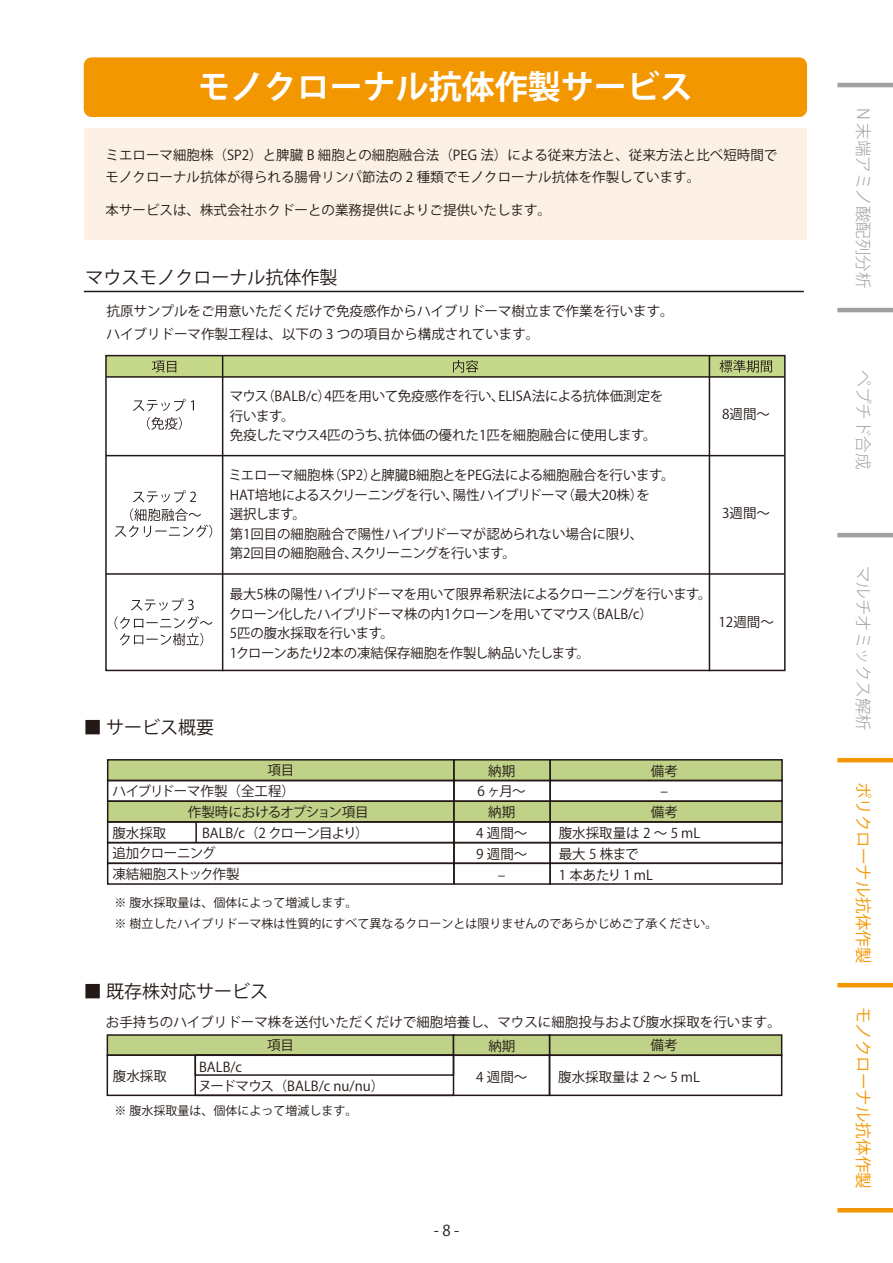
<style>
.page{position:relative;width:893px;height:1263px;background:#fff}
.page>*{position:absolute;margin:0;border:0;box-sizing:border-box;transform-origin:0 0}
.t1{font:700 33px "Koz Go Pr 6 N";color:#fff}
.t2{font:18px "Koz Go Pr 6 N";color:#221815}
.t3{font:300 16.5px "Koz Go Pr 6 N";color:#9fa0a0}
.t4{font:16.5px "Koz Go Pr 6 N";color:#f39700}
.t5{font:15px "Koz Go Pr 6 N";color:#221815}
.t6{font:13.5px/20.9px "Koz Go Pr 6 N";color:#221815}
.t7{font:13.5px/19.5px "Koz Go Pr 6 N";letter-spacing:-.02em;color:#221815}
.t8{font:13.5px "Koz Go Pr 6 N";letter-spacing:-.04em;color:#221815}
.t9{font:13.5px "Koz Go Pr 6 N";letter-spacing:-.05em;color:#221815}
.t10{font:12px/21px "Koz Go Pr 6 N";color:#221815}
</style>
<div class="page">
<div style="left:84px;top:128px;width:723px;height:111px;background:#fdf0e5"></div>
<div style="left:84px;top:57px;width:723px;height:60px;background:#f39700;border-radius:8px"></div>
<hr style="left:84px;top:291px;width:720px;height:1px;background:#221815">
<div style="left:106px;top:356px;width:679px;height:21px;background:#c6d98b"></div>
<div style="left:105px;top:355px;width:681px;height:316px;border:2px solid #221815"></div>
<hr style="left:106px;top:573px;width:679px;height:2px;background:#221815">
<hr style="left:106px;top:455px;width:679px;height:1px;background:#221815">
<hr style="left:106px;top:376px;width:679px;height:2px;background:#221815">
<hr style="left:709px;top:356px;width:1px;height:315px;background:#221815">
<hr style="left:222px;top:356px;width:1px;height:315px;background:#221815">
<svg style="left:152px;top:361px;width:24px;height:12px"></svg>
<svg style="left:453px;top:360px;width:25px;height:13px"></svg>
<svg style="left:133px;top:399px;width:61px;height:12px"></svg>
<svg style="left:147px;top:417px;width:35px;height:13px"></svg>
<svg style="left:115px;top:490px;width:97px;height:47px"></svg>
<svg style="left:115px;top:598px;width:97px;height:48px"></svg>
<svg style="left:719px;top:360px;width:53px;height:13px"></svg>
<hr style="left:837px;top:983px;width:56px;height:4px;background:#f39700">
<hr style="left:837px;top:758px;width:56px;height:4px;background:#f39700">
<hr style="left:837px;top:533px;width:56px;height:4px;background:#9fa0a0">
<hr style="left:837px;top:308px;width:56px;height:4px;background:#9fa0a0">
<hr style="left:837px;top:83px;width:56px;height:4px;background:#9fa0a0">
<hr style="left:837px;top:1208px;width:56px;height:4px;background:#f39700">
<div style="left:549px;top:1034px;width:233px;height:22px;background:#c0d288;border:2px solid #221815"></div>
<div style="left:549px;top:1054px;width:233px;height:42px;border:2px solid #221815"></div>
<div style="left:107px;top:1034px;width:347px;height:22px;background:#c0d288;border:2px solid #221815"></div>
<div style="left:195px;top:1054px;width:259px;height:22px;border:2px solid #221815"></div>
<div style="left:453px;top:1034px;width:97px;height:22px;background:#c0d288;border:2px solid #221815"></div>
<div style="left:107px;top:1054px;width:347px;height:42px;border:2px solid #221815"></div>
<div style="left:195px;top:1054px;width:355px;height:42px;border:2px solid #221815"></div>
<div style="left:107px;top:759px;width:348px;height:22px;background:#c0d288;border:2px solid #221815"></div>
<div style="left:453px;top:759px;width:98px;height:22px;background:#c0d288;border:2px solid #221815"></div>
<div style="left:549px;top:759px;width:234px;height:22px;background:#c0d288;border:2px solid #221815"></div>
<div style="left:107px;top:800px;width:348px;height:23px;background:#c0d288"></div>
<div style="left:453px;top:800px;width:98px;height:23px;background:#c0d288"></div>
<div style="left:549px;top:800px;width:234px;height:23px;background:#c0d288"></div>
<hr style="left:195px;top:822px;width:2px;height:20px;background:#221815">
<div style="left:107px;top:780px;width:348px;height:22px;border:2px solid #221815"></div>
<div style="left:453px;top:780px;width:98px;height:22px;border:2px solid #221815"></div>
<div style="left:549px;top:780px;width:234px;height:22px;border:2px solid #221815"></div>
<div style="left:107px;top:821px;width:348px;height:22px;border:2px solid #221815"></div>
<div style="left:453px;top:821px;width:98px;height:22px;border:2px solid #221815"></div>
<div style="left:549px;top:821px;width:234px;height:22px;border:2px solid #221815"></div>
<div style="left:107px;top:842px;width:348px;height:22px;border:2px solid #221815"></div>
<div style="left:453px;top:842px;width:98px;height:22px;border:2px solid #221815"></div>
<div style="left:549px;top:842px;width:234px;height:22px;border:2px solid #221815"></div>
<div style="left:549px;top:862px;width:234px;height:23px;border:2px solid #221815"></div>
<div style="left:107px;top:862px;width:348px;height:23px;border:2px solid #221815"></div>
<div style="left:453px;top:862px;width:98px;height:23px;border:2px solid #221815"></div>
<h1 class="t1" style="left:198px;top:68px;width:496px">モノクローナル抗体作製サービス</h1>
<p class="t6" style="left:106px;top:144px;width:673px;line-height:22.5px">ミエローマ細胞株（SP2）と脾臓 B 細胞との細胞融合法（PEG 法）による従来方法と、従来方法と比べ短時間でモノクローナル抗体が得られる腸骨リンパ節法の 2 種類でモノクローナル抗体を作製しています。</p>
<p class="t6" style="left:106px;top:200px;width:447px">本サービスは、株式会社ホクドーとの業務提供によりご提供いたします。</p>
<h2 class="t2" style="left:85px;top:267px;width:253px">マウスモノクローナル抗体作製</h2>
<p class="t6" style="left:107px;top:300px;width:568px;line-height:22.5px">抗原サンプルをご用意いただくだけで免疫感作からハイブリドーマ樹立まで作業を行います。ハイブリドーマ作製工程は、以下の 3 つの項目から構成されています。</p>
<p class="t6" style="left:230px;top:387px;width:435px;line-height:19.5px">マウス（BALB/c）4匹を用いて免疫感作を行い、ELISA法による抗体価測定を行います。<br>免疫したマウス4匹のうち、抗体価の優れた1匹を細胞融合に使用します。</p>
<p class="t7" style="left:229px;top:466px;width:447px">ミエローマ細胞株（SP2）と脾臓B細胞とをPEG法による細胞融合を行います。<br>HAT培地によるスクリーニングを行い、陽性ハイブリドーマ（最大20株）を<br>選択します。<br>第1回目の細胞融合で陽性ハイブリドーマが認められない場合に限り、<br>第2回目の細胞融合、スクリーニングを行います。</p>
<p class="t7" style="left:229px;top:585px;width:484px">最大5株の陽性ハイブリドーマを用いて限界希釈法によるクローニングを行います。クローン化したハイブリドーマ株の内1クローンを用いてマウス（BALB/c）<br>5匹の腹水採取を行います。<br>1クローンあたり2本の凍結保存細胞を作製し納品いたします。</p>
<p class="t6" style="left:722px;top:404px;width:49px">8週間～</p>
<p class="t6" style="left:722px;top:503px;width:49px">3週間～</p>
<p class="t6" style="left:718px;top:612px;width:57px">12週間～</p>
<h2 class="t2" style="left:84px;top:717px;width:132px">■ サービス概要</h2>
<p class="t6" style="left:268px;top:760px;width:28px">項目</p>
<p class="t7" style="left:112px;top:782px;width:184px">ハイブリドーマ作製（全工程）</p>
<p class="t7" style="left:188px;top:803px;width:182px">作製時におけるオプション項目</p>
<p class="t6" style="left:112px;top:822px;width:258px">腹水採取 　 BALB/c（2 クローン目より）</p>
<p class="t9" style="left:112px;top:845px;width:105px">追加クローニング</p>
<p class="t8" style="left:112px;top:866px;width:129px">凍結細胞ストック作製</p>
<p class="t6" style="left:476px;top:761px;width:53px;text-align:center">納期<br>6 ヶ月～納期<br>4 週間～<br>9 週間～‒</p>
<p class="t6" style="left:651px;top:761px;width:28px">備考</p>
<p class="t6" style="left:661px;top:781px;width:9px">‒</p>
<p class="t6" style="left:651px;top:802px;width:28px">備考</p>
<p class="t6" style="left:559px;top:823px;width:143px">腹水採取量は 2 ～ 5 mL</p>
<p class="t6" style="left:559px;top:844px;width:82px">最大 5 株まで</p>
<p class="t6" style="left:559px;top:865px;width:96px">1 本あたり 1 mL</p>
<p class="t10" style="left:115px;top:892px;width:604px">※ 腹水採取量は、個体によって増減します。<br>※ 樹立したハイブリドーマ株は性質的にすべて異なるクローンとは限りませんのであらかじめご了承ください。</p>
<h2 class="t2" style="left:84px;top:981px;width:186px">■ 既存株対応サービス</h2>
<p class="t6" style="left:106px;top:1012px;width:677px">お手持ちのハイブリドーマ株を送付いただくだけで細胞培養し、マウスに細胞投与および腹水採取を行います。</p>
<p class="t6" style="left:113px;top:1066px;width:55px">腹水採取</p>
<p class="t6" style="left:267px;top:1035px;width:28px">項目</p>
<p class="t6" style="left:198px;top:1057px;width:188px;line-height:19.5px">BALB/c<br>ヌードマウス（BALB/c nu/nu）</p>
<p class="t10" style="left:115px;top:1101px;width:244px">※ 腹水採取量は、個体によって増減します。</p>
<p class="t6" style="left:488px;top:1036px;width:28px">納期</p>
<p class="t6" style="left:476px;top:1067px;width:53px">4 週間～</p>
<p class="t6" style="left:650px;top:1035px;width:28px">備考</p>
<p class="t6" style="left:558px;top:1066px;width:143px">腹水採取量は 2 ～ 5 mL</p>
<p class="t5" style="left:434px;top:1222px;width:27px">- 8 -</p>
<p class="t3" style="left:872px;top:108px;width:182px;rotate:90deg">N 末端アミノ酸配列分析</p>
<p class="t3" style="left:872px;top:370px;width:100px;rotate:90deg">ペプチド合成</p>
<p class="t3" style="left:872px;top:566px;width:166px;rotate:90deg">マルチオミックス解析</p>
<p class="t4" style="left:872px;top:782px;width:183px;rotate:90deg">ポリクローナル抗体作製</p>
<p class="t4" style="left:872px;top:1007px;width:183px;rotate:90deg">モノクローナル抗体作製</p>
</div>
